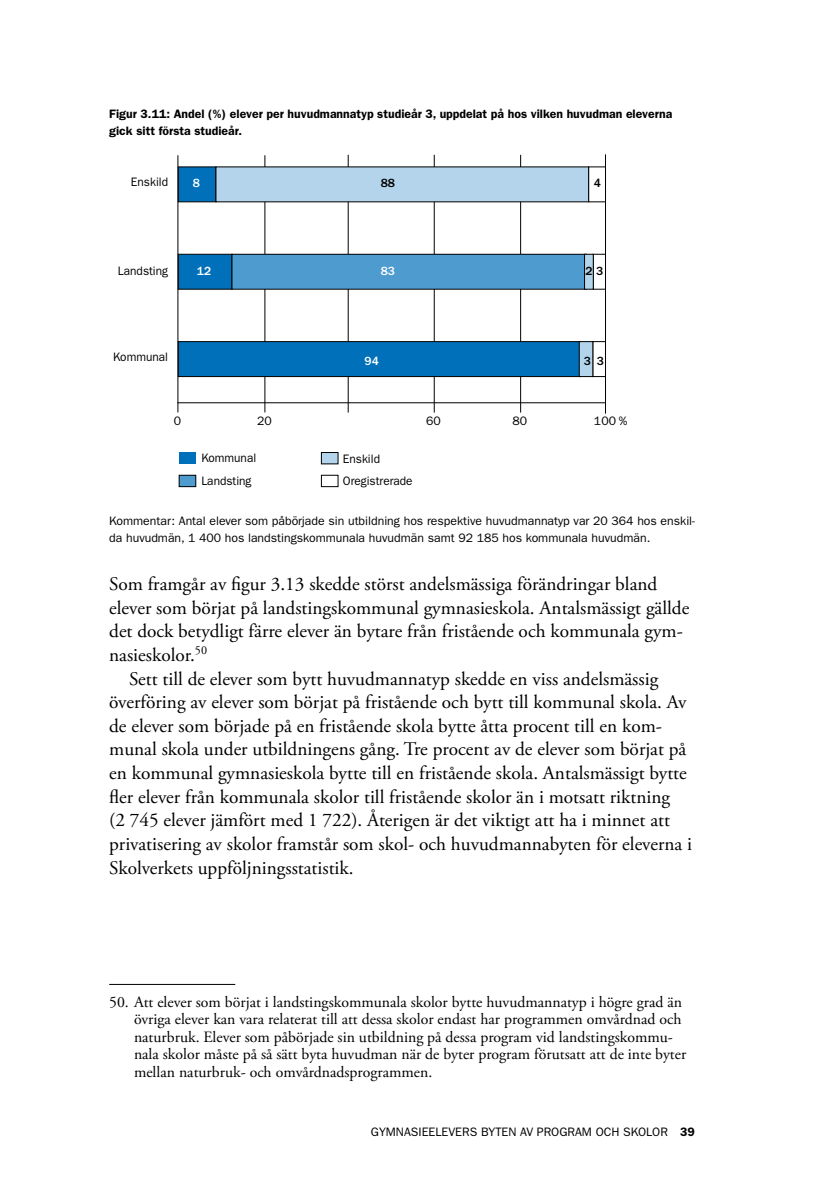
<style>
.page{position:relative;width:819px;height:1201px;background:#fff}
.page>*{position:absolute;margin:0;border:0;box-sizing:border-box;transform-origin:0 0}
.t1{font:19.25px "Adobe Garamond Pro";color:#000}
.t2{font:15.75px/17.5px "Adobe Garamond Pro";color:#000}
.t3{font:12.25px/22.8px "Franklin Gothic LT";color:#000}
.t4{font:600 12.25px/16.8px "Franklin Gothic LT";color:#000}
.t5{font:500 12.25px "Franklin Gothic LT";color:#fff}
.t6{font:500 12.25px "Franklin Gothic LT";color:#000}
.s1{font-weight:600}
</style>
<div class="page">
<svg style="left:593px;top:167px;width:12px;height:210px"></svg>
<hr style="left:520px;top:155px;width:1px;height:257px;background:#000">
<hr style="left:348px;top:155px;width:1px;height:257px;background:#000">
<hr style="left:264px;top:156px;width:1px;height:256px;background:#000">
<hr style="left:605px;top:155px;width:1px;height:258px;background:#000">
<hr style="left:434px;top:155px;width:1px;height:257px;background:#000">
<div style="left:179px;top:452px;width:17px;height:12px;background:#0070ba"></div>
<div style="left:179px;top:475px;width:17px;height:11px;background:#4d9bcf"></div>
<div style="left:179px;top:475px;width:17px;height:12px;border:1px solid #000"></div>
<div style="left:321px;top:475px;width:17px;height:12px;border:1px solid #000"></div>
<svg style="left:179px;top:167px;width:37px;height:210px"></svg>
<svg style="left:216px;top:167px;width:377px;height:210px"></svg>
<hr style="left:178px;top:156px;width:1px;height:256px;background:#000">
<hr style="left:178px;top:402px;width:427px;height:1px;background:#000">
<div style="left:321px;top:452px;width:17px;height:12px;background:#b3d4ea"></div>
<div style="left:321px;top:452px;width:17px;height:12px;border:1px solid #000"></div>
<hr style="left:109px;top:984px;width:126px;height:1px;background:#000">
<p class="t4" style="left:109px;top:106px;width:564px">Figur 3.11: Andel (%) elever per huvudmannatyp studieår 3, uppdelat på hos vilken huvudman eleverna gick sitt första studieår.</p>
<p class="t3" style="left:131px;top:170px;width:39px">Enskild</p>
<p class="t5" style="left:193px;top:176px;width:9px">8</p>
<p class="t6" style="left:380px;top:176px;width:16px">88</p>
<p class="t6" style="left:593px;top:176px;width:9px">4</p>
<p class="t3" style="left:118px;top:259px;width:52px">Landsting</p>
<p class="t5" style="left:197px;top:264px;width:16px">12</p>
<p class="t5" style="left:380px;top:264px;width:16px">83</p>
<p class="t6" style="left:585px;top:264px;width:19px">2 3</p>
<p class="t3" style="left:113px;top:345px;width:56px">Kommunal</p>
<p class="t5" style="left:364px;top:354px;width:16px">94</p>
<p class="t6" style="left:583px;top:354px;width:22px">3 3</p>
<p class="t3" style="left:174px;top:409px;width:9px">0</p>
<p class="t3" style="left:257px;top:409px;width:16px">20</p>
<p class="t3" style="left:201px;top:447px;width:56px">Kommunal<br>Landsting</p>
<p class="t3" style="left:343px;top:448px;width:71px;line-height:21.9px">Enskild<br>Oregistrerade</p>
<p class="t3" style="left:426px;top:409px;width:16px">60</p>
<p class="t3" style="left:512px;top:409px;width:16px">80</p>
<p class="t3" style="left:594px;top:409px;width:35px">100 %</p>
<p class="t3" style="left:109px;top:512px;width:587px;line-height:16.8px">Kommentar: Antal elever som påbörjade sin utbildning hos respektive huvudmannatyp var 20 364 hos enskil&shy;da huvudmän, 1 400 hos landstingskommunala huvudmän samt 92 185 hos kommunala huvudmän.</p>
<p class="t1" style="left:109px;top:572px;width:549px">Som framgår av figur 3.13 skedde störst andelsmässiga förändringar bland</p>
<p class="t1" style="left:109px;top:596px;width:581px">elever som börjat på landstingskommunal gymnasieskola. Antalsmässigt gällde</p>
<p class="t1" style="left:109px;top:619px;width:575px">det dock betydligt färre elever än bytare från fristående och kommunala gym-</p>
<p class="t1" style="left:109px;top:643px;width:99px">nasieskolor.<sup>50</sup></p>
<p class="t1" style="left:129px;top:667px;width:530px">Sett till de elever som bytt huvudmannatyp skedde en viss andelsmässig</p>
<p class="t1" style="left:109px;top:690px;width:578px">överföring av elever som börjat på fristående och bytt till kommunal skola. Av</p>
<p class="t1" style="left:109px;top:714px;width:554px">de elever som började på en fristående skola bytte åtta procent till en kom-</p>
<p class="t1" style="left:109px;top:737px;width:578px">munal skola under utbildningens gång. Tre procent av de elever som börjat på</p>
<p class="t1" style="left:109px;top:761px;width:579px">en kommunal gymnasieskola bytte till en fristående skola. Antalsmässigt bytte</p>
<p class="t1" style="left:109px;top:785px;width:562px">fler elever från kommunala skolor till fristående skolor än i motsatt riktning</p>
<p class="t1" style="left:109px;top:808px;width:562px">(2 745 elever jämfört med 1 722). Återigen är det viktigt att ha i minnet att</p>
<p class="t1" style="left:109px;top:832px;width:584px">privatisering av skolor framstår som skol- och huvudmannabyten för eleverna i</p>
<p class="t1" style="left:109px;top:856px;width:246px">Skolverkets uppföljningsstatistik.</p>
<p class="t2" style="left:134px;top:993px;width:553px;text-indent:-25px">50. Att elever som börjat i landstingskommunala skolor bytte huvudmannatyp i högre grad än övriga elever kan vara relaterat till att dessa skolor endast har programmen omvårdnad och naturbruk. Elever som påbörjade sin utbildning på dessa program vid landstingskommu&shy;nala skolor måste på så sätt byta huvudman när de byter program förutsatt att de inte byter mellan naturbruk- och omvårdnadsprogrammen.</p>
<p class="t3" style="left:371px;top:1121px;width:198px">GYMNASIEELEVERS byten av program</p>
<p class="t3" style="left:595px;top:1121px;width:101px">och skolOR <span class="s1">39</span></p>
</div>
